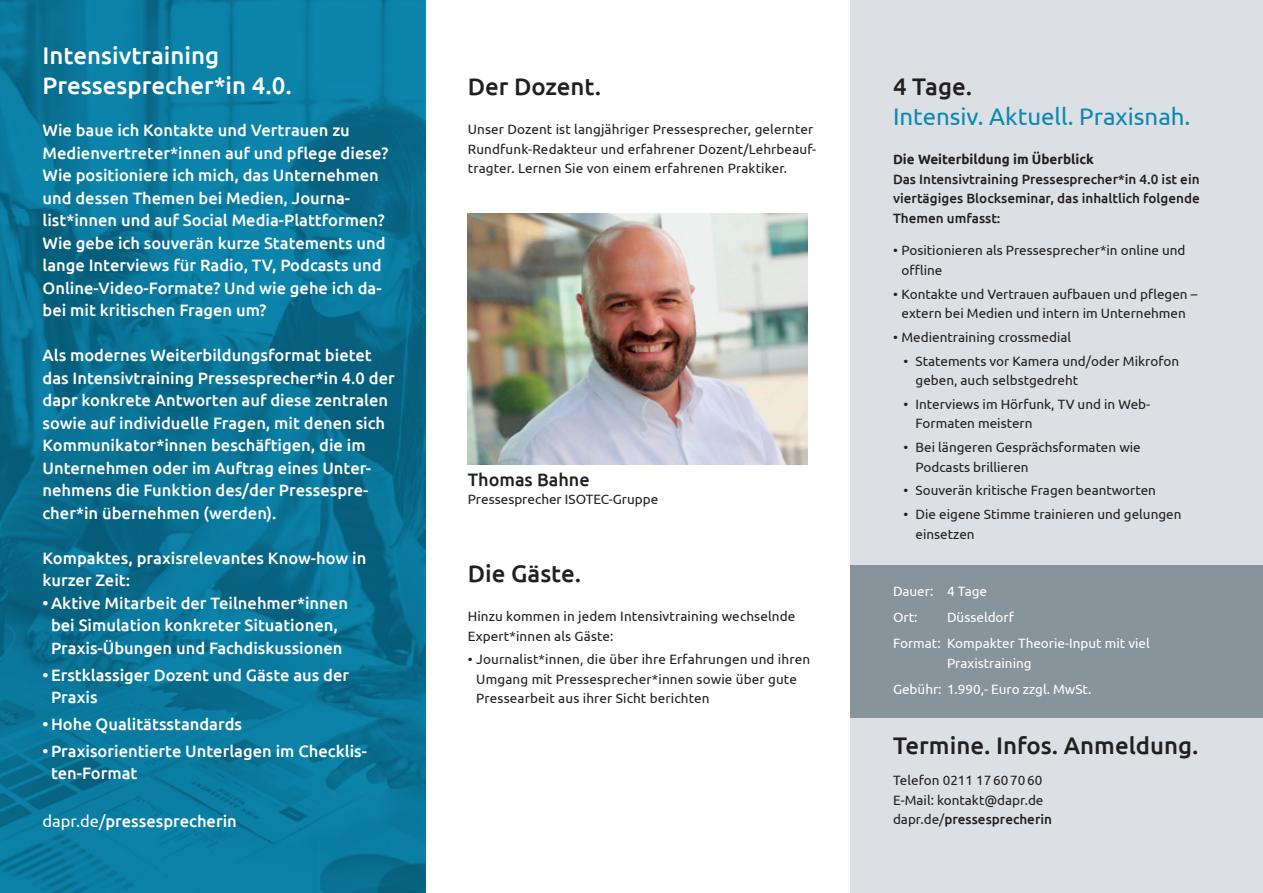
<style>
.page{position:relative;width:1263px;height:893px;background:#fff}
.page>*{position:absolute;margin:0;border:0;box-sizing:border-box;transform-origin:0 0}
.t1{font:500 24px "Ubuntu";color:#231f20}
.t2{font:500 24px/30px "Ubuntu";color:#fff}
.t3{font:24px "Ubuntu";color:#0c89b1}
.t4{font:500 18px "Ubuntu";color:#231f20}
.t5{font:500 16.5px/22.5px "Ubuntu";color:#fff}
.t6{font:13.5px/19.5px "Ubuntu";color:#231f20}
.t7{font:500 13.5px/19.5px "Ubuntu";color:#231f20;text-align:justify}
.t8{font:13.5px/26px "Ubuntu";color:#fff}
.t9{font:700 13.5px "Ubuntu";color:#231f20}
.s1{font-weight:400}
.s2{font-weight:500}
</style>
<div class="page">
<div style="left:850px;top:0;width:413px;height:893px;background:#dce0e4"></div>
<div style="left:850px;top:565px;width:413px;height:153px;background:#88949b"></div>
<img style="left:0;top:0;width:425px;height:893px">
<img style="left:468px;top:213px;width:340px;height:251px">
<h1 class="t2" style="left:43px;top:40px;width:251px">Intensivtraining<br>Pressesprecher*in 4.0.</h1>
<p class="t5" style="left:43px;top:119px;width:347px">Wie baue ich Kontakte und Vertrauen zu Medienvertreter*innen auf und pflege diese?<br>Wie positioniere ich mich, das Unternehmen und dessen Themen bei Medien, Journa&shy;list*innen und auf Social Media-Plattformen?<br>Wie gebe ich souverän kurze Statements und lange Interviews für Radio, TV, Podcasts und Online-Video-Formate? Und wie gehe ich da&shy;bei mit kritischen Fragen um?</p>
<p class="t5" style="left:43px;top:344px;width:354px">Als modernes Weiterbildungsformat bietet das Intensivtraining Pressesprecher*in 4.0 der dapr konkrete Antworten auf diese zentralen sowie auf individuelle Fragen, mit denen sich Kommunikator*innen beschäftigen, die im Unternehmen oder im Auftrag eines Unter&shy;nehmens die Funktion des/der Pressespre&shy;cher*in übernehmen (werden).</p>
<p class="t5" style="left:43px;top:546px;width:325px">Kompaktes, praxisrelevantes Know-how in kurzer Zeit:</p>
<p class="t5" style="left:43px;top:591px;width:307px;text-align:center">• Aktive Mitarbeit der Teilnehmer*innen bei Simulation konkreter Situationen,<br>Praxis-Übungen und Fachdiskussionen</p>
<p class="t5" style="left:51px;top:663px;width:300px;text-indent:-8px">• Erstklassiger Dozent und Gäste aus der<br>Praxis</p>
<p class="t5" style="left:43px;top:712px;width:201px">• Hohe Qualitätsstandards</p>
<p class="t5" style="left:51px;top:739px;width:317px;text-indent:-8px">• Praxisorientierte Unterlagen im Checklis&shy;ten-Format</p>
<p class="t5" style="left:43px;top:809px;width:196px"><span class="s1">dapr.de/</span>pressesprecherin</p>
<h1 class="t1" style="left:468px;top:71px;width:135px">Der Dozent.</h1>
<p class="t6" style="left:468px;top:119px;width:350px">Unser Dozent ist langjähriger Pressesprecher, gelernter<br>Rundfunk-Redakteur und erfahrener Dozent/Lehrbeauf&shy;tragter. Lernen Sie von einem erfahrenen Praktiker.</p>
<p class="t4" style="left:468px;top:469px;width:123px">Thomas Bahne</p>
<p class="t6" style="left:468px;top:489px;width:192px">Pressesprecher ISOTEC-Gruppe</p>
<h1 class="t1" style="left:468px;top:558px;width:115px">Die Gäste.</h1>
<p class="t6" style="left:468px;top:606px;width:329px">Hinzu kommen in jedem Intensivtraining wechselnde<br>Expert*innen als Gäste:</p>
<p class="t6" style="left:476px;top:649px;width:335px;text-indent:-9px">• Journalist*innen, die über ihre Erfahrungen und ihren<br>Umgang mit Pressesprecher*innen sowie über gute<br>Pressearbeit aus ihrer Sicht berichten</p>
<h1 class="t1" style="left:893px;top:71px;width:81px">4 Tage.</h1>
<h1 class="t3" style="left:893px;top:102px;width:299px">Intensiv. Aktuell. Praxisnah.</h1>
<p class="t9" style="left:893px;top:151px;width:203px">Die Weiterbildung im Überblick</p>
<p class="t7" style="left:893px;top:169px;width:308px">Das Intensivtraining Pressesprecher*in 4.0 ist ein viertägiges Blockseminar, das inhaltlich folgende Themen umfasst:</p>
<p class="t6" style="left:901px;top:240px;width:285px;text-indent:-9px">• Positionieren als Pressesprecher*in online und offline</p>
<p class="t6" style="left:893px;top:284px;width:306px;text-align:center">• Kontakte und Vertrauen aufbauen und pflegen – extern bei Medien und intern im Unternehmen</p>
<p class="t6" style="left:893px;top:327px;width:180px">• Medientraining crossmedial</p>
<p class="t6" style="left:915px;top:351px;width:265px;text-indent:-12px">• Statements vor Kamera und/oder Mikrofon geben, auch selbstgedreht</p>
<p class="t6" style="left:915px;top:394px;width:236px;text-indent:-12px">• Interviews im Hörfunk, TV und in Web-<br>Formaten meistern</p>
<p class="t6" style="left:915px;top:437px;width:227px;text-indent:-12px">• Bei längeren Gesprächsformaten wie<br>Podcasts brillieren</p>
<p class="t6" style="left:903px;top:480px;width:254px">• Souverän kritische Fragen beantworten</p>
<p class="t6" style="left:915px;top:504px;width:267px;text-indent:-12px">• Die eigene Stimme trainieren und gelungen einsetzen</p>
<p class="t8" style="left:893px;top:578px;width:96px">Dauer: 4 Tage<br>Ort:</p>
<p class="t8" style="left:893px;top:604px;width:258px;text-indent:54px">Düsseldorf<br>Format: Kompakter Theorie-Input mit viel</p>
<p class="t8" style="left:893px;top:649px;width:200px;text-align:center">Praxistraining<br>Gebühr: 1.990,- Euro zzgl. MwSt.</p>
<h1 class="t1" style="left:893px;top:730px;width:307px">Termine. Infos. Anmeldung.</h1>
<p class="t6" style="left:893px;top:770px;width:161px">Telefon 0211 17 60 70 60<br>E-Mail: kontakt@dapr.de dapr.de/<span class="s2">pressesprecherin</span></p>
</div>
